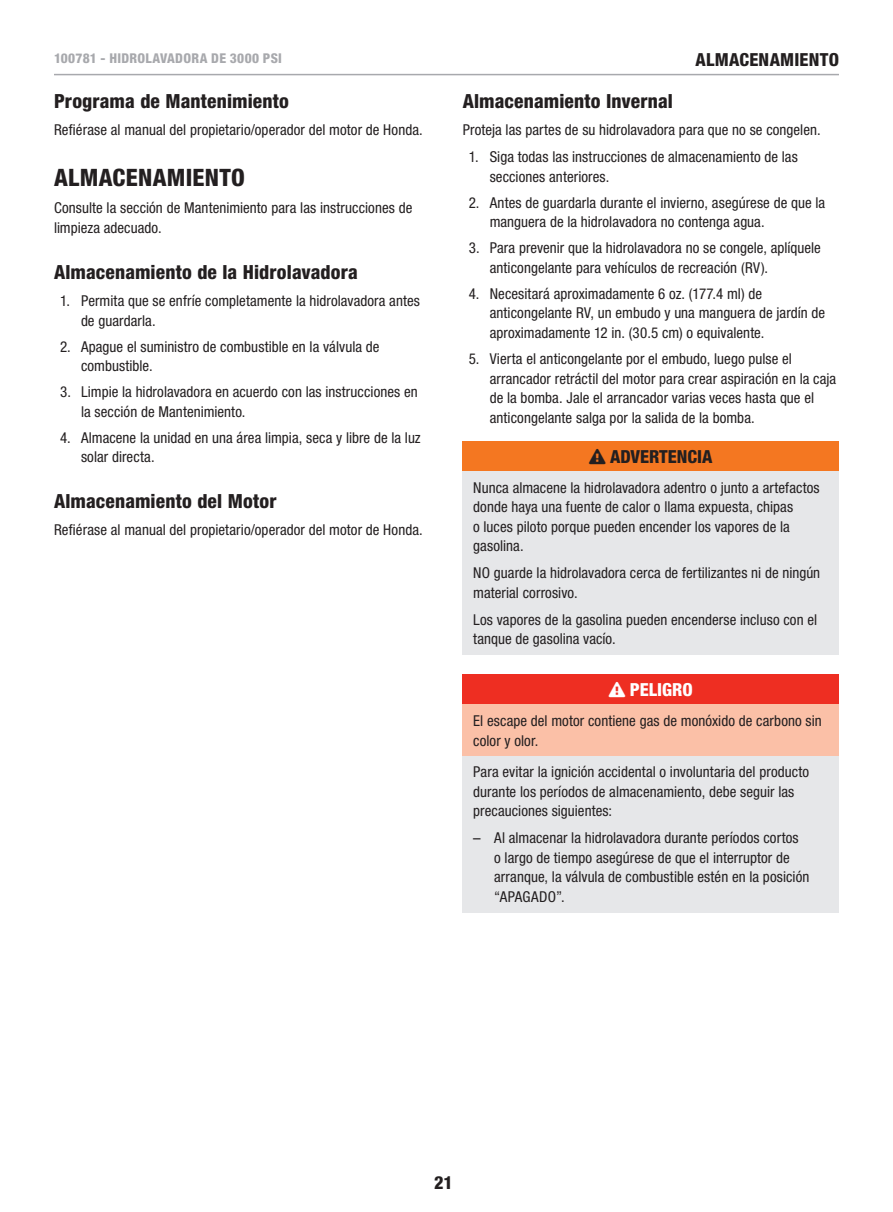
<style>
.page{position:relative;width:893px;height:1212px;background:#fff}
.page>*{position:absolute;margin:0;border:0;box-sizing:border-box;transform-origin:0 0}
.t1{font:800 condensed 24px "Helvetica Neue LT Std";letter-spacing:.015em;color:#231f20}
.t2{font:800 condensed 19.5px "Helvetica Neue LT Std";letter-spacing:.01em;color:#231f20}
.t3{font:800 condensed 18px "Helvetica Neue LT Std";color:#231f20}
.t4{font:800 condensed 18px "Helvetica Neue LT Std";color:#fff}
.t5{font:condensed 15px/19.5px "Helvetica Neue LT Std";letter-spacing:.005em;color:#231f20}
.t6{font:800 condensed 13.5px "Helvetica Neue LT Std";letter-spacing:.02em;color:#a8a9ad}
.s1{font-stretch:normal}
</style>
<div class="page">
<hr style="left:54px;top:74px;width:785px;height:1px;background:#a8a9ad">
<div style="left:463px;top:441px;width:376px;height:31px;background:#f47721"></div>
<div style="left:463px;top:472px;width:376px;height:183px;background:#e6e7e9"></div>
<div style="left:463px;top:674px;width:376px;height:31px;background:#ee2e22"></div>
<div style="left:463px;top:705px;width:376px;height:51px;background:#fbc0a7"></div>
<div style="left:463px;top:756px;width:376px;height:156px;background:#e6e7e9"></div>
<p class="t6" style="left:54px;top:50px;width:76px">100781 - Hidrola</p>
<p class="t6" style="left:160px;top:50px;width:17px">vadora</p>
<p class="t6" style="left:211px;top:50px;width:71px">de 3000 PSI</p>
<p class="t3" style="left:695px;top:49px;width:23px">Almacenam</p>
<p class="t3" style="left:794px;top:49px;width:16px">iento</p>
<h2 class="t2" style="left:54px;top:89px;width:236px">Programa de Mantenimiento</h2>
<p class="t5" style="left:54px;top:120px;width:370px">Refiérase al manual del propietario/operador del motor de Honda.</p>
<h1 class="t1" style="left:54px;top:163px;width:193px">ALMACENAMIENTO</h1>
<p class="t5" style="left:54px;top:198px;width:360px">Consulte la sección de Mantenimiento para las instrucciones de limpieza adecuado.</p>
<h2 class="t2" style="left:54px;top:260px;width:305px">Almacenamiento de la Hidrolavadora</h2>
<p class="t5" style="left:81px;top:291px;width:340px;text-indent:-21px">1. Permita que se enfríe completamente la hidrolavadora antes de guardarla.</p>
<p class="t5" style="left:81px;top:336px;width:300px;text-indent:-21px">2. Apague el suministro de combustible en la válvula de combustible.</p>
<p class="t5" style="left:81px;top:382px;width:338px;text-indent:-21px">3. Limpie la hidrolavadora en acuerdo con las instrucciones en la sección de Mantenimiento.</p>
<p class="t5" style="left:81px;top:428px;width:341px;text-indent:-21px">4. Almacene la unidad en una área limpia, seca y libre de la luz solar directa.</p>
<h2 class="t2" style="left:54px;top:489px;width:224px">Almacenamiento del Motor</h2>
<p class="t5" style="left:54px;top:520px;width:370px">Refiérase al manual del propietario/operador del motor de Honda.</p>
<h2 class="t2" style="left:463px;top:89px;width:212px">Almacenamiento Invernal</h2>
<p class="t5" style="left:463px;top:120px;width:359px">Proteja las partes de su hidrolavadora para que no se congelen.</p>
<p class="t5" style="left:490px;top:147px;width:310px;text-indent:-21px">1. Siga todas las instrucciones de almacenamiento de las secciones anteriores.</p>
<p class="t5" style="left:490px;top:192px;width:337px;text-indent:-21px">2. Antes de guardarla durante el invierno, asegúrese de que la manguera de la hidrolavadora no contenga agua.</p>
<p class="t5" style="left:490px;top:238px;width:333px;text-indent:-21px">3. Para prevenir que la hidrolavadora no se congele, aplíquele anticongelante para vehículos de recreación (RV).</p>
<p class="t5" style="left:490px;top:284px;width:337px;text-indent:-21px">4. Necesitará aproximadamente 6 oz. (177.4 ml) de anticongelante RV, un embudo y una manguera de jardín de aproximadamente 12 in. (30.5 cm) o equivalente.</p>
<p class="t5" style="left:490px;top:349px;width:348px;text-indent:-21px">5. Vierta el anticongelante por el embudo, luego pulse el arrancador retráctil del motor para crear aspiración en la caja de la bomba. Jale el arrancador varias veces hasta que el anticongelante salga por la salida de la bomba.</p>
<p class="t3" style="left:589px;top:445px;width:125px">❑ ADVERTENCIA</p>
<p class="t5" style="left:473px;top:478px;width:348px">Nunca almacene la hidrolavadora adentro o junto a artefactos donde haya una fuente de calor o llama expuesta, chipas<br>o luces piloto porque pueden encender los vapores de la gasolina.</p>
<p class="t5" style="left:473px;top:563px;width:349px">NO guarde la hidrolavadora cerca de fertilizantes ni de ningún material corrosivo.</p>
<p class="t5" style="left:473px;top:610px;width:345px">Los vapores de la gasolina pueden encenderse incluso con el tanque de gasolina vacío.</p>
<p class="t4" style="left:609px;top:678px;width:86px">❑ PELIGRO</p>
<p class="t5" style="left:473px;top:711px;width:350px">El escape del motor contiene gas de monóxido de carbono sin color y olor.</p>
<p class="t5" style="left:473px;top:762px;width:337px">Para evitar la ignición accidental o involuntaria del producto durante los períodos de almacenamiento, debe seguir las precauciones siguientes:</p>
<p class="t5" style="left:494px;top:828px;width:317px;text-indent:-21px"><span class="s1">–</span> Al almacenar la hidrolavadora durante períodos cortos<br>o largo de tiempo asegúrese de que el interruptor de arranque, la válvula de combustible estén en la posición “APAGADO”.</p>
<p class="t3" style="left:434px;top:1171px;width:20px">21</p>
</div>
